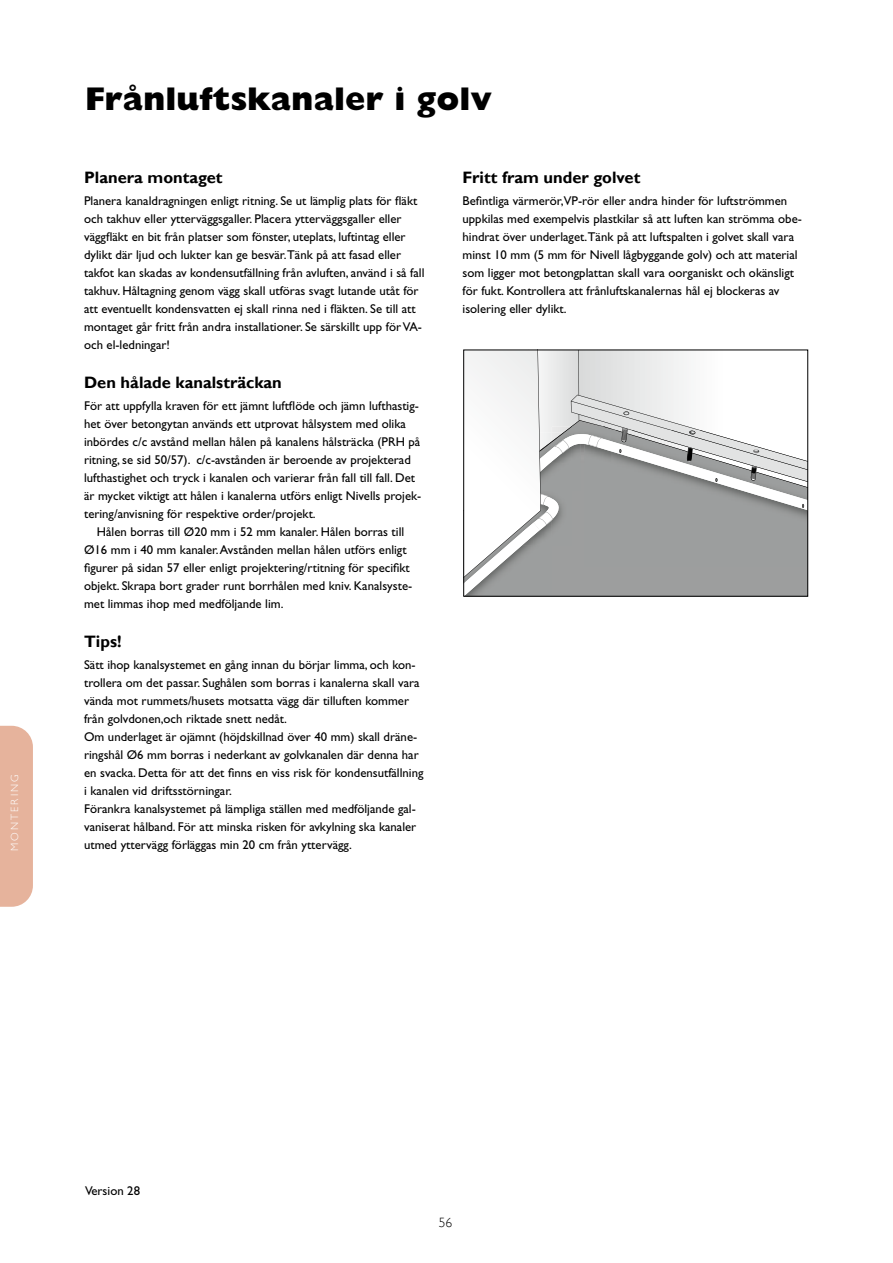
<style>
.page{position:relative;width:893px;height:1263px;background:#fff}
.page>*{position:absolute;margin:0;border:0;box-sizing:border-box;transform-origin:0 0}
.t1{font:800 33px "Gill Sans";color:#000}
.t2{font:700 16.5px "Gill Sans";color:#000}
.t3{font:300 13.5px "Gill Sans";color:#000}
.t4{font:12.75px/18px "Gill Sans";color:#000}
.t5{font:300 10.5px "Gill Sans";letter-spacing:.2em;color:#fff}
</style>
<div class="page">
<div style="left:0;top:726px;width:33px;height:181px;background:#e6b39c"></div>
<svg style="left:465px;top:352px;width:341px;height:242px"></svg>
<img style="left:687px;top:431px;width:8px;height:31px">
<img style="left:751px;top:449px;width:8px;height:25px">
<div style="left:463px;top:350px;width:345px;height:246px;border:1px solid #000"></div>
<p class="t5" style="left:9px;top:851px;width:78px;rotate:-90deg">MONTERING</p>
<h1 class="t1" style="left:85px;top:79px;width:408px">Frånluftskanaler i golv</h1>
<p class="t2" style="left:84px;top:167px;width:140px">Planera montaget</p>
<p class="t4" style="left:84px;top:191px;width:342px">Planera kanaldragningen enligt ritning. Se ut lämplig plats för fläkt och takhuv eller ytterväggsgaller. Placera ytterväggsgaller eller väggfläkt en bit från platser som fönster, uteplats, luftintag eller dylikt där ljud och lukter kan ge besvär.Tänk på att fasad eller takfot kan skadas av kondensutfällning från avluften, använd i så fall takhuv. Håltagning genom vägg skall utföras svagt lutande utåt för att eventuellt kondensvatten ej skall rinna ned i fläkten. Se till att montaget går fritt från andra installationer. Se särskillt upp för VA&shy;och el-ledningar!</p>
<p class="t2" style="left:84px;top:372px;width:199px">Den hålade kanalsträckan</p>
<p class="t4" style="left:84px;top:397px;width:339px">För att uppfylla kraven för ett jämnt luftflöde och jämn lufthastig&shy;het över betongytan används ett utprovat hålsystem med olika inbördes c/c avstånd mellan hålen på kanalens hålsträcka (PRH på ritning, se sid 50/57). c/c-avstånden är beroende av projekterad lufthastighet och tryck i kanalen och varierar från fall till fall. Det är mycket viktigt att hålen i kanalerna utförs enligt Nivells projek&shy;tering/anvisning för respektive order/projekt.</p>
<p class="t4" style="left:84px;top:523px;width:330px;text-indent:13px">Hålen borras till Ø20 mm i 52 mm kanaler. Hålen borras till Ø16 mm i 40 mm kanaler. Avstånden mellan hålen utförs enligt figurer på sidan 57 eller enligt projektering/rtitning för specifikt objekt. Skrapa bort grader runt borrhålen med kniv. Kanalsyste&shy;met limmas ihop med medföljande lim.</p>
<p class="t2" style="left:84px;top:632px;width:39px">Tips!</p>
<p class="t4" style="left:84px;top:656px;width:341px">Sätt ihop kanalsystemet en gång innan du börjar limma, och kon&shy;trollera om det passar. Sughålen som borras i kanalerna skall vara vända mot rummets/husets motsatta vägg där tilluften kommer från golvdonen,och riktade snett nedåt.<br>Om underlaget är ojämnt (höjdskillnad över 40 mm) skall dräne&shy;ringshål Ø6 mm borras i nederkant av golvkanalen där denna har en svacka. Detta för att det finns en viss risk för kondensutfällning i kanalen vid driftsstörningar.<br>Förankra kanalsystemet på lämpliga ställen med medföljande gal&shy;vaniserat hålband. För att minska risken för avkylning ska kanaler utmed yttervägg förläggas min 20 cm från yttervägg.</p>
<p class="t2" style="left:463px;top:167px;width:179px">Fritt fram under golvet</p>
<p class="t4" style="left:463px;top:191px;width:341px">Befintliga värmerör,VP-rör eller andra hinder för luftströmmen uppkilas med exempelvis plastkilar så att luften kan strömma obe&shy;hindrat över underlaget.Tänk på att luftspalten i golvet skall vara minst 10 mm (5 mm för Nivell lågbyggande golv) och att material som ligger mot betongplattan skall vara oorganiskt och okänsligt för fukt. Kontrollera att frånluftskanalernas hål ej blockeras av isolering eller dylikt.</p>
<p class="t4" style="left:85px;top:1181px;width:56px">Version 28</p>
<p class="t3" style="left:439px;top:1215px;width:15px">56</p>
</div>
